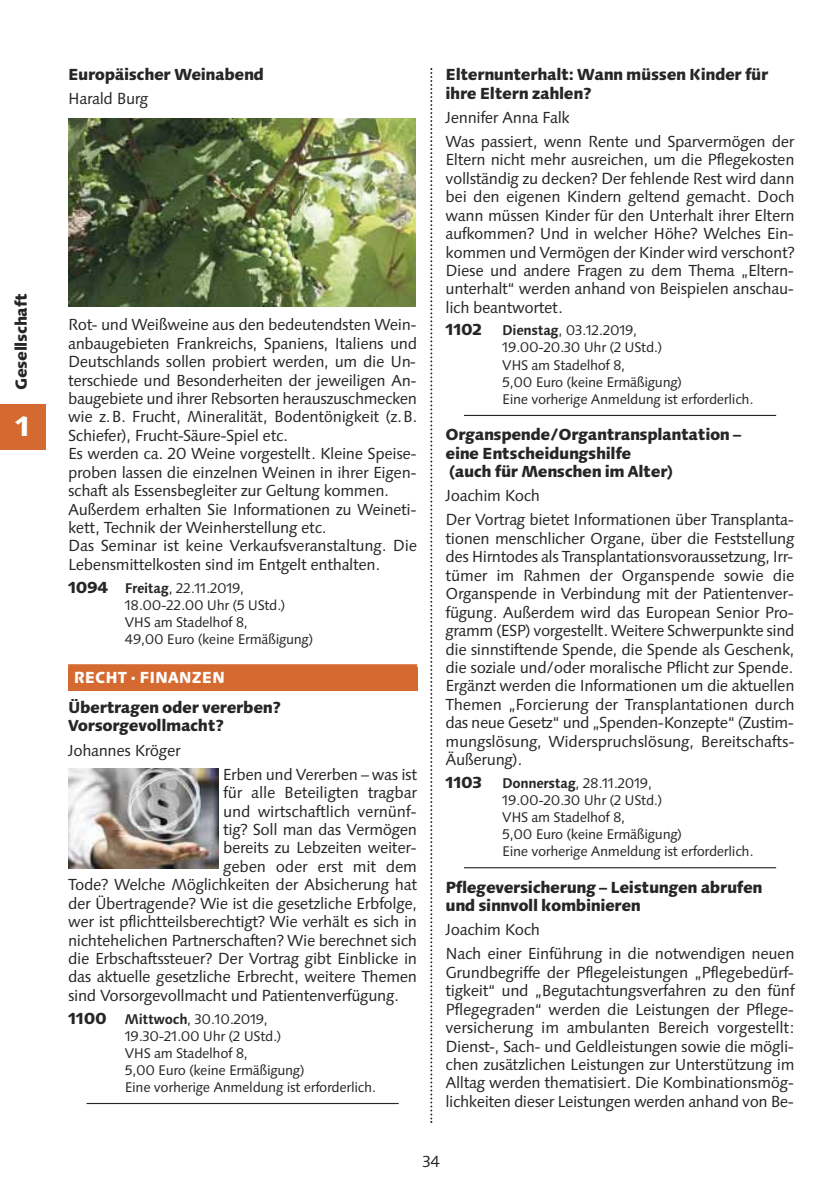
<style>
.page{position:relative;width:840px;height:1191px;background:#fff}
.page>*{position:absolute;margin:0;border:0;box-sizing:border-box;transform-origin:0 0}
.t1{font:800 28px "Syntax Next LT Pro";color:#fff}
.t2{font:16px/18.4px "Syntax Next LTW1 G";letter-spacing:-.025em;color:#272526;text-align:justify}
.t3{font:800 16px/18.4px "Syntax Next LT Pro";letter-spacing:-.025em;color:#272526}
.t4{font:800 16px "Syntax Next LT Pro";letter-spacing:-.005em;color:#fff}
.t5{font:14px/17px "Syntax Next LTW1 G";letter-spacing:-.025em;color:#272526}
.s1{font-family:"Syntax Next LT Pro";font-weight:800;font-size:16px}
.s2{font-weight:700}
</style>
<div class="page">
<div style="left:68px;top:667px;width:349px;height:24px;background:#d56a31"></div>
<svg style="left:68px;top:664px;width:349px;height:3px"></svg>
<hr style="left:86px;top:1103px;width:312px;height:1px;background:#272526">
<hr style="left:463px;top:415px;width:312px;height:1px;background:#272526">
<hr style="left:463px;top:867px;width:312px;height:1px;background:#272526">
<img style="left:68px;top:119px;width:347px;height:187px">
<img style="left:68px;top:769px;width:150px;height:99px">
<svg style="left:430px;top:68px;width:2px;height:1055px"></svg>
<div style="left:0;top:404px;width:45px;height:46px;background:#d56a31"></div>
<p class="t3" style="left:14px;top:390px;width:98px;rotate:-90deg">Gesellschaft</p>
<p class="t1" style="left:14px;top:414px;width:20px">1</p>
<p class="t3" style="left:68px;top:67px;width:197px">Europäischer Weinabend</p>
<p class="t2" style="left:68px;top:91px;width:82px">Harald Burg</p>
<p class="t2" style="left:68px;top:317px;width:350px">Rot- und Weißweine aus den bedeutendsten Wein&shy;anbaugebieten Frankreichs, Spaniens, Italiens und Deutschlands sollen probiert werden, um die Un&shy;terschiede und Besonderheiten der jeweiligen An&shy;baugebiete und ihrer Rebsorten herauszuschmecken wie z.B. Frucht, Mineralität, Bodentönigkeit (z.B.<br>Schiefer), Frucht-Säure-Spiel etc.</p>
<p class="t2" style="left:68px;top:446px;width:350px">Es werden ca. 20 Weine vorgestellt. Kleine Speise&shy;proben lassen die einzelnen Weinen in ihrer Eigen&shy;schaft als Essensbegleiter zur Geltung kommen.</p>
<p class="t2" style="left:68px;top:501px;width:350px">Außerdem erhalten Sie Informationen zu Weineti&shy;kett, Technik der Weinherstellung etc.</p>
<p class="t2" style="left:68px;top:538px;width:350px">Das Seminar ist keine Verkaufsveranstaltung. Die<br>Lebensmittelkosten sind im Entgelt enthalten.</p>
<p class="t5" style="left:125px;top:580px;width:190px;text-indent:-57px"><span class="s1">1094</span> <span class="s2">Freitag</span>, 22.11.2019,<br>18.00-22.00 Uhr (5 UStd.)<br>VHS am Stadelhof 8,<br>49,00 Euro (keine Ermäßigung)</p>
<p class="t4" style="left:74px;top:671px;width:153px">RECHT · FINANZEN</p>
<p class="t3" style="left:68px;top:699px;width:214px">Übertragen oder vererben?<br>Vorsorgevollmacht?</p>
<p class="t2" style="left:68px;top:742px;width:114px">Johannes Kröger</p>
<p class="t2" style="left:223px;top:766px;width:196px">Erben und Vererben – was ist</p>
<p class="t2" style="left:223px;top:785px;width:195px">für alle Beteiligten tragbar</p>
<p class="t2" style="left:223px;top:803px;width:195px">und wirtschaftlich vernünf-</p>
<p class="t2" style="left:223px;top:822px;width:195px">tig? Soll man das Vermögen</p>
<p class="t2" style="left:223px;top:840px;width:195px">bereits zu Lebzeiten weiter-</p>
<p class="t2" style="left:223px;top:858px;width:195px">geben oder erst mit dem</p>
<p class="t2" style="left:68px;top:877px;width:350px">Tode? Welche Möglichkeiten der Absicherung hat</p>
<p class="t2" style="left:68px;top:895px;width:350px">der Übertragende? Wie ist die gesetzliche Erbfolge,</p>
<p class="t2" style="left:68px;top:914px;width:350px">wer ist pflichtteilsberechtigt? Wie verhält es sich in</p>
<p class="t2" style="left:68px;top:932px;width:350px">nichtehelichen Partnerschaften? Wie berechnet sich</p>
<p class="t2" style="left:68px;top:951px;width:350px">die Erbschaftssteuer? Der Vortrag gibt Einblicke in</p>
<p class="t2" style="left:68px;top:969px;width:350px">das aktuelle gesetzliche Erbrecht, weitere Themen</p>
<p class="t2" style="left:68px;top:987px;width:332px">sind Vorsorgevollmacht und Patientenverfügung.</p>
<p class="t5" style="left:125px;top:1011px;width:252px;text-indent:-57px"><span class="s1">1100</span> <span class="s2">Mittwoch</span>, 30.10.2019,<br>19.30-21.00 Uhr (2 UStd.)<br>VHS am Stadelhof 8,<br>5,00 Euro (keine Ermäßigung)<br>Eine vorherige Anmeldung ist erforderlich.</p>
<p class="t3" style="left:445px;top:67px;width:324px">Elternunterhalt: Wann müssen Kinder für ihre Eltern zahlen?</p>
<p class="t2" style="left:445px;top:110px;width:126px">Jennifer Anna Falk</p>
<p class="t2" style="left:445px;top:134px;width:350px">Was passiert, wenn Rente und Sparvermögen der Eltern nicht mehr ausreichen, um die Pflegekosten vollständig zu decken? Der fehlende Rest wird dann bei den eigenen Kindern geltend gemacht. Doch wann müssen Kinder für den Unterhalt ihrer Eltern aufkommen? Und in welcher Höhe? Welches Ein&shy;kommen und Vermögen der Kinder wird verschont?<br>Diese und andere Fragen zu dem Thema „Eltern - unterhalt“ werden anhand von Beispielen anschau&shy;lich beantwortet.</p>
<p class="t3" style="left:445px;top:322px;width:38px">1102</p>
<p class="t5" style="left:502px;top:323px;width:252px"><span class="s2">Dienstag</span>, 03.12.2019,<br>19.00-20.30 Uhr (2 UStd.)<br>VHS am Stadelhof 8,<br>5,00 Euro (keine Ermäßigung)<br>Eine vorherige Anmeldung ist erforderlich.</p>
<p class="t3" style="left:445px;top:427px;width:297px">Organspende/Organtransplantation – eine Entscheidungshilfe<br>(auch für Menschen im Alter)</p>
<p class="t2" style="left:445px;top:488px;width:96px">Joachim Koch</p>
<p class="t2" style="left:445px;top:512px;width:350px">Der Vortrag bietet Informationen über Transplanta&shy;tionen menschlicher Organe, über die Feststellung des Hirntodes als Transplantationsvoraussetzung, Irr&shy;tümer im Rahmen der Organspende sowie die Organspende in Verbindung mit der Patientenver&shy;fügung. Außerdem wird das European Senior Pro&shy;gramm (ESP) vorgestellt. Weitere Schwerpunkte sind die sinnstiftende Spende, die Spende als Geschenk, die soziale und/oder moralische Pflicht zur Spende.</p>
<p class="t2" style="left:445px;top:678px;width:350px">Ergänzt werden die Informationen um die aktuellen Themen „Forcierung der Transplantationen durch das neue Gesetz“ und „Spenden-Konzepte“ (Zustim&shy;mungslösung, Widerspruchslösung, Bereitschafts-Äußerung).</p>
<p class="t3" style="left:445px;top:774px;width:38px">1103</p>
<p class="t5" style="left:502px;top:776px;width:252px"><span class="s2">Donnerstag</span>, 28.11.2019,<br>19.00-20.30 Uhr (2 UStd.)<br>VHS am Stadelhof 8,<br>5,00 Euro (keine Ermäßigung)<br>Eine vorherige Anmeldung ist erforderlich.</p>
<p class="t3" style="left:445px;top:879px;width:318px">Pflegeversicherung – Leistungen abrufen und sinnvoll kombinieren</p>
<p class="t2" style="left:445px;top:922px;width:96px">Joachim Koch</p>
<p class="t2" style="left:445px;top:946px;width:350px">Nach einer Einführung in die notwendigen neuen Grundbegriffe der Pflegeleistungen „Pflegebedürf&shy;tigkeit“ und „Begutachtungsverfahren zu den fünf Pflegegraden“ werden die Leistungen der Pflege - versicherung im ambulanten Bereich vorgestellt:<br>Dienst-, Sach- und Geldleistungen sowie die mögli&shy;chen zusätzlichen Leistungen zur Unterstützung im Alltag werden thematisiert. Die Kombinationsmög&shy;lichkeiten dieser Leistungen werden anhand von Be-</p>
<p class="t2" style="left:422px;top:1153px;width:19px">34</p>
</div>
